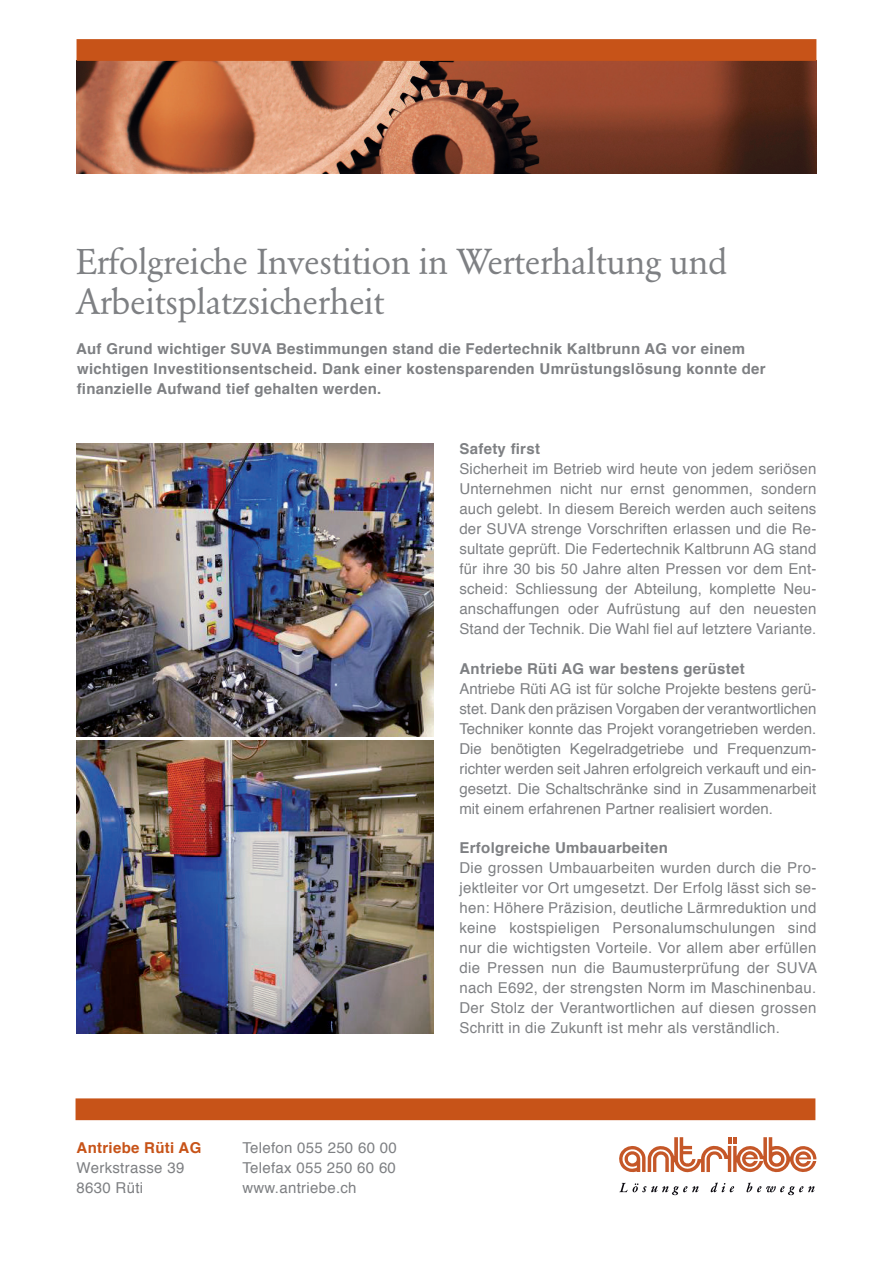
<style>
.page{position:relative;width:893px;height:1263px;background:#fff}
.page>*{position:absolute;margin:0;border:0;box-sizing:border-box;transform-origin:0 0}
.t1{font:34.5px/39.9px "GA12";color:#7e8083}
.t2{font:15px/20px "Helvetica";letter-spacing:.02em;color:#7e8083;text-align:justify}
.t3{font:700 15px/20px "Helvetica";letter-spacing:.02em;color:#7e8083}
.t4{font:700 15px "Helvetica";letter-spacing:.02em;color:#c75318}
</style>
<div class="page">
<img style="left:77px;top:61px;width:739px;height:113px">
<div style="left:77px;top:39px;width:739px;height:22px;background:#c75318"></div>
<img style="left:77px;top:443px;width:357px;height:293px">
<img style="left:77px;top:741px;width:357px;height:292px">
<svg style="left:619px;top:1137px;width:197px;height:36px"></svg>
<svg style="left:619px;top:1183px;width:79px;height:12px"></svg>
<svg style="left:711px;top:1182px;width:23px;height:10px"></svg>
<svg style="left:746px;top:1182px;width:68px;height:13px"></svg>
<div style="left:76px;top:1098px;width:739px;height:22px;background:#c75318"></div>
<p class="t1" style="left:76px;top:242px;width:653px">Erfolgreiche Investition in Werterhaltung und<br>Arbeitsplatzsicherheit</p>
<p class="t3" style="left:76px;top:339px;width:691px">Auf Grund wichtiger SUVA Bestimmungen stand die Federtechnik Kaltbrunn AG vor einem wichtigen Investitionsentscheid. Dank einer kostensparenden Umrüstungslösung konnte der finanzielle Aufwand tief gehalten werden.</p>
<p class="t4" style="left:77px;top:1136px;width:126px">Antriebe Rüti AG</p>
<p class="t2" style="left:77px;top:1158px;width:109px">Werkstrasse 39</p>
<p class="t2" style="left:77px;top:1178px;width:68px">8630 Rüti</p>
<p class="t2" style="left:242px;top:1138px;width:156px">Telefon 055 250 60 00</p>
<p class="t2" style="left:242px;top:1158px;width:155px">Telefax 055 250 60 60</p>
<p class="t2" style="left:242px;top:1178px;width:116px">www.antriebe.ch</p>
<p class="t3" style="left:459px;top:439px;width:82px">Safety first</p>
<p class="t2" style="left:459px;top:459px;width:358px">Sicherheit im Betrieb wird heute von jedem seriösen Unternehmen nicht nur ernst genommen, sondern auch gelebt. In diesem Bereich werden auch seitens der SUVA strenge Vorschriften erlassen und die Re&shy;sultate geprüft. Die Federtechnik Kaltbrunn AG stand für ihre 30 bis 50 Jahre alten Pressen vor dem Ent&shy;scheid: Schliessung der Abteilung, komplette Neu&shy;anschaffungen oder Aufrüstung auf den neuesten Stand der Technik. Die Wahl fiel auf letztere Variante.</p>
<p class="t3" style="left:459px;top:658px;width:287px">Antriebe Rüti AG war bestens gerüstet</p>
<p class="t2" style="left:459px;top:679px;width:358px">Antriebe Rüti AG ist für solche Projekte bestens gerü&shy;stet. Dank den präzisen Vorgaben der verantwortlichen Techniker konnte das Projekt vorangetrieben werden.<br>Die benötigten Kegelradgetriebe und Frequenzum&shy;richter werden seit Jahren erfolgreich verkauft und ein&shy;gesetzt. Die Schaltschränke sind in Zusammenarbeit mit einem erfahrenen Partner realisiert worden.</p>
<p class="t3" style="left:459px;top:838px;width:210px">Erfolgreiche Umbauarbeiten</p>
<p class="t2" style="left:459px;top:859px;width:359px">Die grossen Umbauarbeiten wurden durch die Pro&shy;jektleiter vor Ort umgesetzt. Der Erfolg lässt sich se&shy;hen: Höhere Präzision, deutliche Lärmreduktion und keine kostspieligen Personalumschulungen sind nur die wichtigsten Vorteile. Vor allem aber erfüllen die Pressen nun die Baumusterprüfung der SUVA nach E692, der strengsten Norm im Maschinenbau.<br>Der Stolz der Verantwortlichen auf diesen grossen Schritt in die Zukunft ist mehr als verständlich.</p>
</div>
